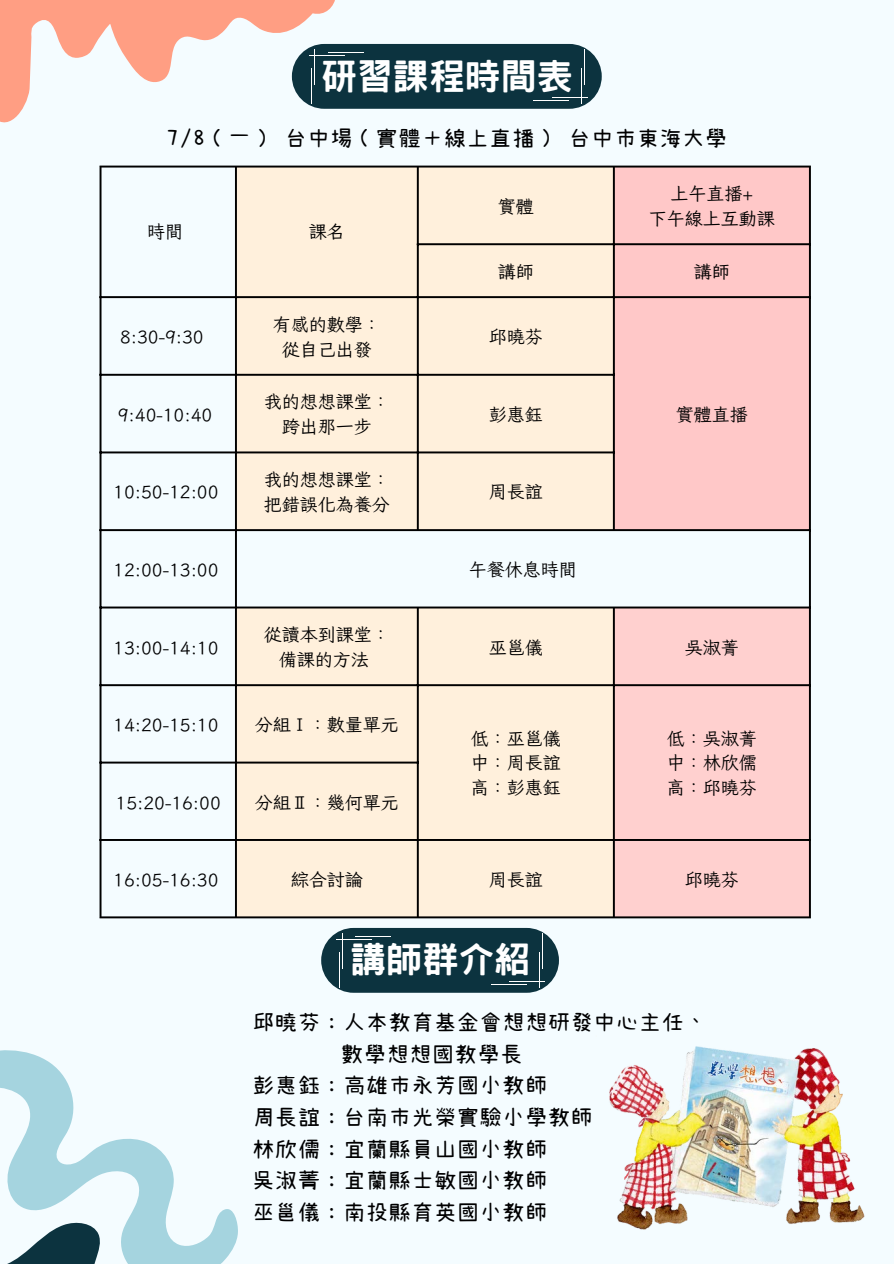
<style>
.page{position:relative;width:894px;height:1264px;background:#fff}
.page>*{position:absolute;margin:0;border:0;box-sizing:border-box;transform-origin:0 0}
.t1{font:800 36px "Han Wang Hei";color:#fff}
.t2{font:22.65px "cjk Fonts";color:#000}
.t3{font:18px "Iansui 094";color:#000}
</style>
<div class="page">
<div style="left:0;top:0;width:893px;height:1263px;background:#f4fcff"></div>
<div style="left:292px;top:44px;width:309px;height:65px;background:#0c333f;border-radius:32px"></div>
<hr style="left:327px;top:52px;width:36px;height:1px;background:#fff">
<hr style="left:308px;top:55px;width:36px;height:1px;background:#fff">
<hr style="left:584px;top:49px;width:1px;height:36px;background:#fff">
<hr style="left:533px;top:100px;width:36px;height:1px;background:#fff">
<hr style="left:581px;top:68px;width:1px;height:36px;background:#fff">
<hr style="left:552px;top:97px;width:35px;height:1px;background:#fff">
<svg style="left:237px;top:167px;width:377px;height:749px;fill:#fff0dc"></svg>
<div style="left:614px;top:167px;width:194px;height:362px;background:#ffc8c8"></div>
<div style="left:614px;top:608px;width:194px;height:308px;background:#ffd0cf"></div>
<hr style="left:99px;top:167px;width:2px;height:749px;background:#000">
<hr style="left:235px;top:167px;width:2px;height:749px;background:#000">
<hr style="left:416px;top:167px;width:2px;height:362px;background:#000">
<hr style="left:416px;top:608px;width:2px;height:308px;background:#000">
<hr style="left:612px;top:167px;width:2px;height:362px;background:#000">
<hr style="left:612px;top:608px;width:2px;height:308px;background:#000">
<hr style="left:808px;top:167px;width:2px;height:749px;background:#000">
<hr style="left:99px;top:166px;width:711px;height:1px;background:#000">
<hr style="left:416px;top:243px;width:394px;height:2px;background:#000">
<hr style="left:99px;top:296px;width:711px;height:2px;background:#000">
<hr style="left:99px;top:374px;width:515px;height:2px;background:#000">
<hr style="left:99px;top:451px;width:515px;height:2px;background:#000">
<hr style="left:99px;top:529px;width:711px;height:2px;background:#000">
<hr style="left:99px;top:606px;width:711px;height:2px;background:#000">
<hr style="left:99px;top:684px;width:711px;height:2px;background:#000">
<hr style="left:99px;top:761px;width:319px;height:2px;background:#000">
<hr style="left:99px;top:839px;width:711px;height:2px;background:#000">
<hr style="left:99px;top:916px;width:711px;height:2px;background:#000">
<svg style="left:0;top:0;width:335px;height:123px"></svg>
<svg style="left:0;top:1050px;width:238px;height:210px"></svg>
<svg style="left:0;top:1062px;width:225px;height:201px"></svg>
<img style="left:609px;top:1046px;width:256px;height:184px">
<div style="left:321px;top:927px;width:238px;height:65px;background:#0c333f;border-radius:32px"></div>
<hr style="left:338px;top:951px;width:1px;height:36px;background:#fff">
<hr style="left:355px;top:935px;width:36px;height:1px;background:#fff">
<hr style="left:341px;top:933px;width:1px;height:35px;background:#fff">
<hr style="left:336px;top:938px;width:36px;height:1px;background:#fff">
<hr style="left:541px;top:933px;width:1px;height:35px;background:#fff">
<hr style="left:490px;top:984px;width:36px;height:1px;background:#fff">
<hr style="left:538px;top:951px;width:1px;height:36px;background:#fff">
<hr style="left:509px;top:981px;width:36px;height:1px;background:#fff">
<p class="t1" style="left:320px;top:58px;width:253px">研習課程時間表</p>
<p class="t2" style="left:166px;top:126px;width:563px">7/8（一） 台中場（實體＋線上直播） 台中市東海大學</p>
<p class="t3" style="left:147px;top:222px;width:37px">時間</p>
<p class="t3" style="left:309px;top:222px;width:37px">課名</p>
<p class="t3" style="left:120px;top:327px;width:85px">8:30-9:30</p>
<p class="t3" style="left:273px;top:315px;width:109px">有感的數學：</p>
<p class="t3" style="left:282px;top:339px;width:91px">從自己出發</p>
<h1 class="t3" style="left:497px;top:197px;width:37px">實體</h1>
<p class="t3" style="left:670px;top:184px;width:84px">上午直播+</p>
<p class="t3" style="left:648px;top:209px;width:127px">下午線上互動課</p>
<p class="t3" style="left:497px;top:262px;width:37px">講師</p>
<p class="t3" style="left:693px;top:262px;width:37px">講師</p>
<p class="t3" style="left:488px;top:327px;width:55px">邱曉芬</p>
<p class="t3" style="left:264px;top:392px;width:127px">我的想想課堂：</p>
<p class="t3" style="left:282px;top:417px;width:91px">跨出那一步</p>
<p class="t3" style="left:118px;top:405px;width:96px">9:40-10:40</p>
<p class="t3" style="left:675px;top:405px;width:73px">實體直播</p>
<p class="t3" style="left:488px;top:405px;width:55px">彭惠鈺</p>
<p class="t3" style="left:113px;top:482px;width:107px">10:50-12:00</p>
<p class="t3" style="left:264px;top:470px;width:127px">我的想想課堂：</p>
<p class="t3" style="left:264px;top:495px;width:127px">把錯誤化為養分</p>
<p class="t3" style="left:488px;top:482px;width:55px">周長誼</p>
<p class="t3" style="left:113px;top:560px;width:107px">12:00-13:00</p>
<p class="t3" style="left:468px;top:560px;width:109px">午餐休息時間</p>
<p class="t3" style="left:113px;top:637px;width:107px">13:00-14:10</p>
<p class="t3" style="left:264px;top:625px;width:127px">從讀本到課堂：</p>
<p class="t3" style="left:278px;top:650px;width:91px">備課的方法</p>
<p class="t3" style="left:113px;top:715px;width:107px">14:20-15:10</p>
<p class="t3" style="left:255px;top:715px;width:145px">分組Ⅰ：數量單元</p>
<p class="t3" style="left:115px;top:792px;width:107px">15:20-16:00</p>
<p class="t3" style="left:255px;top:792px;width:145px">分組Ⅱ：幾何單元</p>
<p class="t3" style="left:488px;top:637px;width:55px">巫邕儀</p>
<p class="t3" style="left:684px;top:637px;width:55px">吳淑菁</p>
<p class="t3" style="left:470px;top:728px;width:91px">低：巫邕儀</p>
<p class="t3" style="left:470px;top:753px;width:91px">中：周長誼</p>
<p class="t3" style="left:470px;top:778px;width:91px">高：彭惠鈺</p>
<p class="t3" style="left:666px;top:728px;width:91px">低：吳淑菁</p>
<p class="t3" style="left:666px;top:753px;width:91px">中：林欣儒</p>
<p class="t3" style="left:666px;top:778px;width:91px">高：邱曉芬</p>
<p class="t3" style="left:113px;top:870px;width:107px">16:05-16:30</p>
<p class="t3" style="left:291px;top:870px;width:73px">綜合討論</p>
<p class="t3" style="left:488px;top:870px;width:55px">周長誼</p>
<p class="t3" style="left:684px;top:870px;width:55px">邱曉芬</p>
<p class="t1" style="left:350px;top:941px;width:181px">講師群介紹</p>
<p class="t2" style="left:252px;top:1010px;width:456px">邱曉芬：人本教育基金會想想研發中心主任、</p>
<p class="t2" style="left:341px;top:1042px;width:183px">數學想想國教學長</p>
<p class="t2" style="left:252px;top:1073px;width:297px">彭惠鈺：高雄市永芳國小教師</p>
<p class="t2" style="left:252px;top:1105px;width:342px">周長誼：台南市光榮實驗小學教師</p>
<p class="t2" style="left:252px;top:1136px;width:297px">林欣儒：宜蘭縣員山國小教師</p>
<h1 class="t2" style="left:252px;top:1168px;width:297px">吳淑菁：宜蘭縣士敏國小教師</h1>
<p class="t2" style="left:252px;top:1199px;width:297px">巫邕儀：南投縣育英國小教師</p>
</div>
